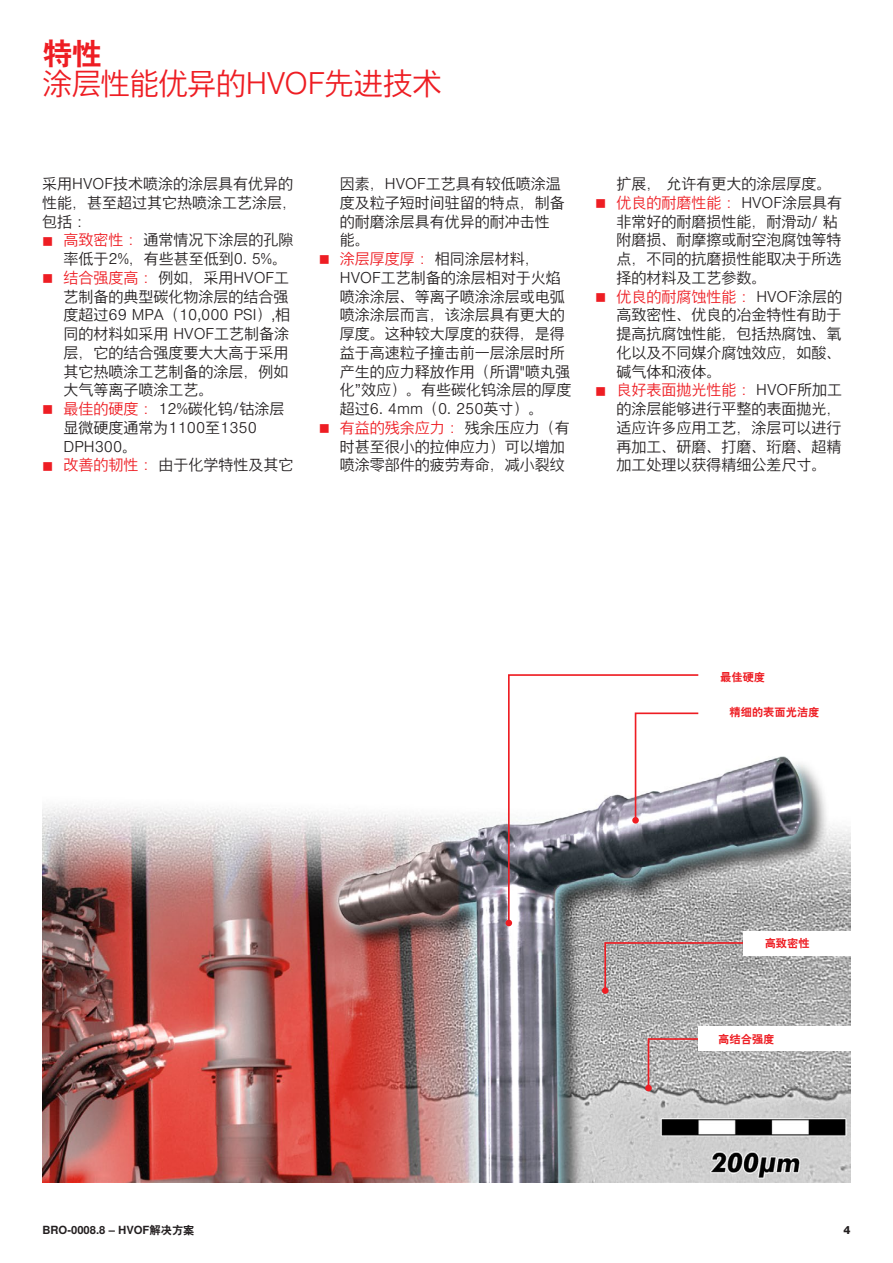
<style>
.page{position:relative;width:893px;height:1263px;background:#fff}
.page>*{position:absolute;margin:0;border:0;box-sizing:border-box;transform-origin:0 0}
.t1{font:300 30px "Nimbus Sans Global";letter-spacing:-.02em;color:#ee1d23}
.t2{font:700 30px "Nimbus Sans Global";color:#ee1d23}
.t3{font:300 15px/18.8px "Nimbus Sans Global";color:#231f20}
.t4{font:700 11.25px "Nimbus Sans Global";color:#ee1d23}
.t5{font:700 11.25px "Nimbus Sans Global";color:#231f20}
.t6{font:800 11.25px "Helvetica Neue LT Com";color:#231f20}
.s1{color:#ee1d23}
</style>
<div class="page">
<img style="left:43px;top:756px;width:807px;height:427px">
<svg style="left:647px;top:1037px;width:54px;height:53px"></svg>
<div style="left:645px;top:1085px;width:7px;height:6px;background:#ee1d23;border-radius:50%"></div>
<svg style="left:604px;top:941px;width:141px;height:51px"></svg>
<div style="left:602px;top:987px;width:6px;height:7px;background:#ee1d23;border-radius:50%"></div>
<svg style="left:507px;top:674px;width:193px;height:251px"></svg>
<div style="left:505px;top:920px;width:7px;height:6px;background:#ee1d23;border-radius:50%"></div>
<svg style="left:634px;top:712px;width:66px;height:110px"></svg>
<div style="left:632px;top:817px;width:7px;height:6px;background:#ee1d23;border-radius:50%"></div>
<div style="left:743px;top:931px;width:107px;height:24px;background:#fff"></div>
<div style="left:698px;top:1026px;width:152px;height:25px;background:#fff"></div>
<h1 class="t2" style="left:43px;top:36px;width:61px">特性</h1>
<h1 class="t1" style="left:43px;top:66px;width:401px">涂层性能优异的HVOF先进技术</h1>
<p class="t3" style="left:42px;top:175px;width:256px">采用HVOF技术喷涂的涂层具有优异的性能，甚至超过其它热喷涂工艺涂层，包括：</p>
<p class="t3" style="left:64px;top:231px;width:231px;text-indent:-21px"><span class="s1">■ 高致密性：</span> 通常情况下涂层的孔隙率低于2%，有些甚至低到0. 5%。</p>
<p class="t3" style="left:64px;top:268px;width:228px;text-align:justify;text-indent:-21px"><span class="s1">■ 结合强度高：</span> 例如，采用HVOF工艺制备的典型碳化物涂层的结合强度超过69 MPA（10,000 PSI）,相同的材料如采用 HVOF工艺制备涂层，它的结合强度要大大高于采用其它热喷涂工艺制备的涂层，例如大气等离子喷涂工艺。</p>
<p class="t3" style="left:63px;top:400px;width:222px;text-indent:-21px"><span class="s1">■ 最佳的硬度：</span> 12%碳化钨/钴涂层显微硬度通常为1100至1350<br>DPH300。</p>
<p class="t3" style="left:42px;top:456px;width:253px"><span class="s1">■ 改善的韧性：</span> 由于化学特性及其它</p>
<p class="t3" style="left:340px;top:175px;width:226px">因素，HVOF工艺具有较低喷涂温度及粒子短时间驻留的特点，制备的耐磨涂层具有优异的耐冲击性能。</p>
<p class="t3" style="left:340px;top:250px;width:233px;text-indent:-21px"><span class="s1">■ 涂层厚度厚：</span> 相同涂层材料，<br>HVOF工艺制备的涂层相对于火焰喷涂涂层、等离子喷涂涂层或电弧喷涂涂层而言，该涂层具有更大的厚度。这种较大厚度的获得，是得益于高速粒子撞击前一层涂层时所产生的应力释放作用（所谓"喷丸强化”效应）。有些碳化钨涂层的厚度超过6. 4mm（0. 250英寸）。</p>
<p class="t3" style="left:340px;top:418px;width:231px;text-indent:-21px"><span class="s1">■ 有益的残余应力：</span> 残余压应力（有时甚至很小的拉伸应力）可以增加喷涂零部件的疲劳寿命，减小裂纹</p>
<p class="t3" style="left:616px;top:175px;width:216px">扩展， 允许有更大的涂层厚度。</p>
<p class="t3" style="left:616px;top:193px;width:227px;text-indent:-21px"><span class="s1">■ 优良的耐磨性能：</span> HVOF涂层具有非常好的耐磨损性能，耐滑动/ 粘附磨损、耐摩擦或耐空泡腐蚀等特点，不同的抗磨损性能取决于所选择的材料及工艺参数。</p>
<p class="t3" style="left:616px;top:287px;width:227px;text-align:justify;text-indent:-21px"><span class="s1">■ 优良的耐腐蚀性能：</span> HVOF涂层的高致密性、优良的冶金特性有助于提高抗腐蚀性能，包括热腐蚀、氧化以及不同媒介腐蚀效应，如酸、碱气体和液体。</p>
<p class="t3" style="left:616px;top:381px;width:227px;text-align:justify;text-indent:-21px"><span class="s1">■ 良好表面抛光性能：</span> HVOF所加工的涂层能够进行平整的表面抛光，适应许多应用工艺，涂层可以进行再加工、研磨、打磨、珩磨、超精加工处理以获得精细公差尺寸。</p>
<p class="t4" style="left:720px;top:670px;width:46px">最佳硬度</p>
<p class="t4" style="left:730px;top:706px;width:92px">精细的表面光洁度</p>
<p class="t4" style="left:765px;top:936px;width:46px">高致密性</p>
<p class="t4" style="left:718px;top:1032px;width:58px">高结合强度</p>
<p class="t5" style="left:43px;top:1223px;width:154px">BRO-0008.8 – HVOF解决方案</p>
<p class="t6" style="left:843px;top:1223px;width:9px">4</p>
</div>
